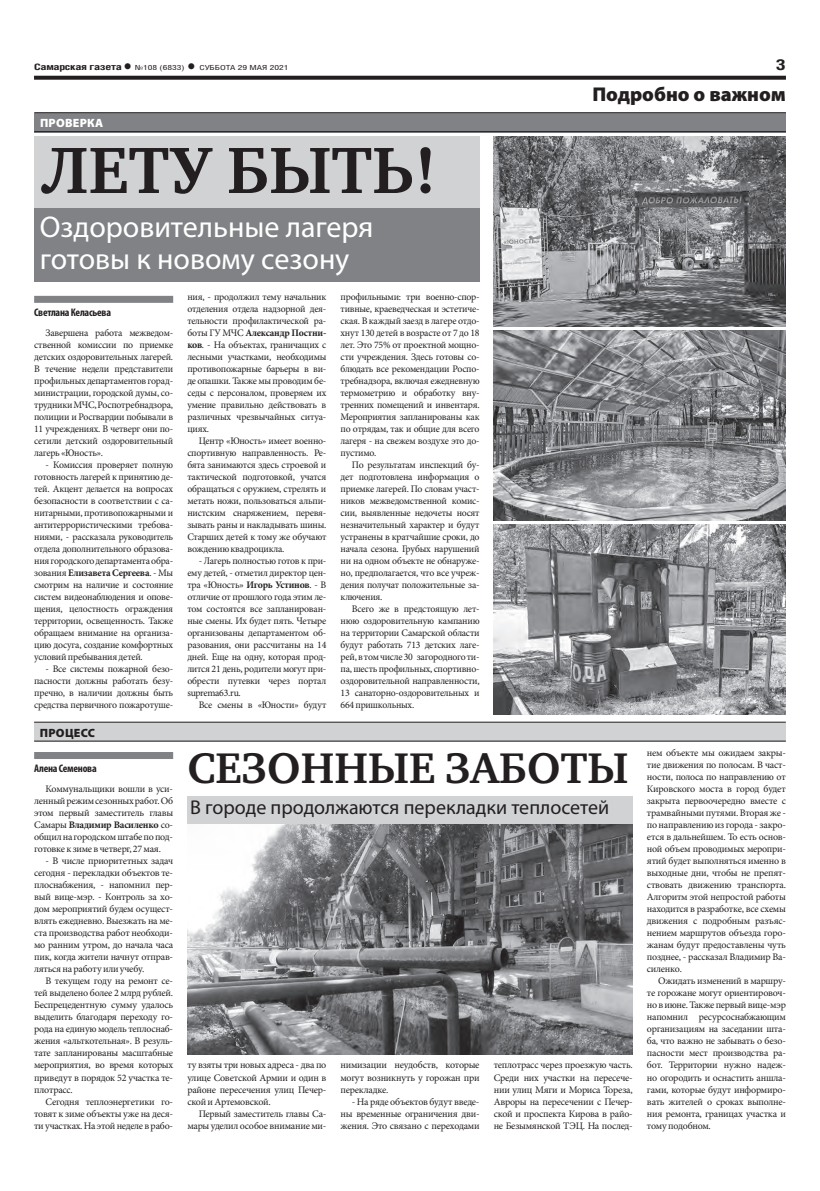
<style>
.page{position:relative;width:820px;height:1191px;background:#fff}
.page>*{position:absolute;margin:0;border:0;box-sizing:border-box;transform-origin:0 0}
.t1{font:700 67px "Charter C";color:#231f20}
.t2{font:700 44px "Charter C";color:#231f20}
.t3{font:30px/32px "Myriad Pro";color:#fff}
.t4{font:20px "Myriad Pro";color:#231f20}
.t5{font:900 20px "Myriad Pro";color:#231f20}
.t6{font:700 15px "Helios Cond";color:#231f20;scale:1.4 1}
.t7{font:900 12px "Myriad Pro";letter-spacing:.02em;color:#fff}
.t8{font:900 12px "Myriad Pro";letter-spacing:.02em;color:#231f20}
.t9{font:700 condensed 11px "Myriad Pro";letter-spacing:-.02em;color:#231f20}
.t10{font:10px/12px "Minion Pro";letter-spacing:-.025em;color:#231f20;text-align:justify}
.t11{font:700 9px "Helios Cond";letter-spacing:-.02em;color:#231f20;scale:1.4 1}
.t12{font:7px "Helios Cond";color:#231f20;scale:1.4 1}
.s1{font-size:16px}
.s2{font-weight:700;font-size:16px}
.s3{font-weight:700}
</style>
<div class="page">
<svg style="left:34px;top:76px;width:751px;height:4px;background:#322f2f"></svg>
<div style="left:34px;top:752px;width:139px;height:7px;background:#808285"></div>
<div style="left:34px;top:113px;width:751px;height:19px;background:#808285"></div>
<hr style="left:34px;top:112px;width:751px;height:1px;background:#231f20">
<hr style="left:34px;top:131px;width:751px;height:1px;background:#231f20">
<div style="left:34px;top:722px;width:751px;height:19px;background:#d1d2d4"></div>
<hr style="left:34px;top:722px;width:751px;height:1px;background:#231f20">
<hr style="left:34px;top:741px;width:751px;height:1px;background:#231f20">
<div style="left:34px;top:136px;width:445px;height:72px;background:#d1d2d4"></div>
<div style="left:187px;top:796px;width:445px;height:28px;background:#d1d2d4"></div>
<div style="left:34px;top:208px;width:445px;height:74px;background:#808285"></div>
<div style="left:34px;top:296px;width:139px;height:7px;background:#808285"></div>
<img style="left:493px;top:136px;width:292px;height:190px">
<img style="left:493px;top:330px;width:292px;height:190px">
<img style="left:493px;top:524px;width:292px;height:190px">
<img style="left:187px;top:824px;width:445px;height:230px">
<p class="t11" style="left:34px;top:61px;width:71px">Самарская газета<span class="s1">•</span></p>
<p class="t12" style="left:135px;top:63px;width:111px">№108 (6833) <span class="s2">•</span> СУББОТА 29 МАЯ 2021</p>
<h3 class="t6" style="left:775px;top:55px;width:9px">3</h3>
<p class="t7" style="left:40px;top:116px;width:65px">ПРОВЕРКА</p>
<h1 class="t1" style="left:43px;top:134px;width:395px">ЛЕТУ БЫТЬ!</h1>
<h3 class="t3" style="left:40px;top:210px;width:335px">Оздоровительные лагеря готовы к новому сезону</h3>
<p class="t9" style="left:34px;top:306px;width:78px">Светлана Келасьева</p>
<p class="t10" style="left:34px;top:327px;width:140px;text-indent:11px">Завершена работа межведом&shy;ственной комиссии по приемке детских оздоровительных лагерей.<br>В течение недели представители профильных департаментов горад&shy;министрации, городской думы, со&shy;трудники МЧС, Роспотребнадзора, полиции и Росгвардии побывали в 11 учреждениях. В четверг они по&shy;сетили детский оздоровительный лагерь «Юность».</p>
<p class="t10" style="left:34px;top:459px;width:140px;text-indent:11px">- Комиссия проверяет полную готовность лагерей к принятию де&shy;тей. Акцент делается на вопросах безопасности в соответствии с са&shy;нитарными, противопожарными и антитеррористическими требова&shy;ниями, - рассказала руководитель отдела дополнительного образова&shy;ния городского департамента обра&shy;зования <span class="s3">Елизавета Сергеева</span>. - Мы смотрим на наличие и состояние систем видеонаблюдения и опове&shy;щения, целостность ограждения территории, освещенность. Также обращаем внимание на организа&shy;цию досуга, создание комфортных условий пребывания детей.</p>
<p class="t10" style="left:34px;top:663px;width:140px;text-indent:11px">- Все системы пожарной безо&shy;пасности должны работать безу&shy;пречно, в наличии должны быть средства первичного пожаротуше-</p>
<p class="t10" style="left:340px;top:291px;width:140px">профильными: три военно-спор&shy;тивные, краеведческая и эстетиче&shy;ская. В каждый заезд в лагере отдо&shy;хнут 130 детей в возрасте от 7 до 18 лет. Это 75% от проектной мощно&shy;сти учреждения. Здесь готовы со&shy;блюдать все рекомендации Роспо&shy;требнадзора, включая ежедневную термометрию и обработку вну&shy;тренних помещений и инвентаря.<br>Мероприятия запланированы как по отрядам, так и общие для всего лагеря - на свежем воздухе это до&shy;пустимо.</p>
<p class="t10" style="left:340px;top:459px;width:140px;text-indent:11px">По результатам инспекций бу&shy;дет подготовлена информация о приемке лагерей. По словам участ&shy;ников межведомственной комис&shy;сии, выявленные недочеты носят незначительный характер и будут устранены в кратчайшие сроки, до начала сезона. Грубых нарушений ни на одном объекте не обнаруже&shy;но, предполагается, что все учреж&shy;дения получат положительные за&shy;ключения.</p>
<p class="t10" style="left:340px;top:603px;width:140px;text-indent:11px">Всего же в предстоящую лет&shy;нюю оздоровительную кампанию на территории Самарской области будут работать 713 детских лаге&shy;рей, в том числе 30 загородного ти&shy;па, шесть профильных, спортивно&shy;оздоровительной направленности, 13 санаторно-оздоровительных и 664 пришкольных.</p>
<p class="t10" style="left:187px;top:291px;width:140px">ния, - продолжил тему начальник отделения отдела надзорной дея&shy;тельности профилактической ра&shy;боты ГУ МЧС <span class="s3">Александр Постни&shy;ков</span>. - На объектах, граничащих с лесными участками, необходимы противопожарные барьеры в ви&shy;де опашки. Также мы проводим бе&shy;седы с персоналом, проверяем их умение правильно действовать в различных чрезвычайных ситуа&shy;циях.</p>
<p class="t10" style="left:187px;top:435px;width:140px;text-indent:11px">Центр «Юность» имеет военно&shy;спортивную направленность. Ре&shy;бята занимаются здесь строевой и тактической подготовкой, учатся обращаться с оружием, стрелять и метать ножи, пользоваться альпи&shy;нистским снаряжением, перевя&shy;зывать раны и накладывать шины.<br>Старших детей к тому же обучают вождению квадроцикла.</p>
<p class="t10" style="left:187px;top:555px;width:140px;text-indent:11px">- Лагерь полностью готов к при&shy;ему детей, - отметил директор цен&shy;тра «Юность» <span class="s3">Игорь Устинов</span>. - В отличие от прошлого года этим ле&shy;том состоятся все запланирован&shy;ные смены. Их будет пять. Четыре организованы департаментом об&shy;разования, они рассчитаны на 14 дней. Еще на одну, которая прод&shy;лится 21 день, родители могут при&shy;обрести путевки через портал suprema63.ru.</p>
<p class="t10" style="left:199px;top:699px;width:129px">Все смены в «Юности» будут</p>
<p class="t8" style="left:40px;top:725px;width:57px">ПРОЦЕСС</p>
<h3 class="t5" style="left:592px;top:83px;width:195px">Подробно о важном</h3>
<p class="t9" style="left:34px;top:762px;width:64px">Алена Семенова</p>
<p class="t10" style="left:34px;top:783px;width:140px;text-indent:11px">Коммунальщики вошли в уси&shy;ленный режим сезонных работ. Об этом первый заместитель главы Самары <span class="s3">Владимир Василенко</span> со&shy;общил на городском штабе по под&shy;готовке к зиме в четверг, 27 мая.</p>
<p class="t10" style="left:34px;top:855px;width:140px;text-indent:11px">- В числе приоритетных задач сегодня - перекладки объектов те&shy;плоснабжения, - напомнил пер&shy;вый вице-мэр. - Контроль за хо&shy;дом мероприятий будем осущест&shy;влять ежедневно. Выезжать на ме&shy;ста производства работ необходи&shy;мо ранним утром, до начала часа пик, когда жители начнут отправ&shy;ляться на работу или учебу.</p>
<p class="t10" style="left:34px;top:975px;width:140px;text-indent:11px">В текущем году на ремонт се&shy;тей выделено более 2 млрд рублей.<br>Беспрецедентную сумму удалось выделить благодаря переходу го&shy;рода на единую модель теплоснаб&shy;жения «альткотельная». В резуль&shy;тате запланированы масштабные мероприятия, во время которых приведут в порядок 52 участка те&shy;плотрасс.</p>
<p class="t10" style="left:34px;top:1095px;width:140px;text-indent:11px">Сегодня теплоэнергетики го&shy;товят к зиме объекты уже на деся&shy;ти участках. На этой неделе в рабо-</p>
<h2 class="t2" style="left:187px;top:743px;width:442px">СЕЗОННЫЕ ЗАБОТЫ</h2>
<h3 class="t4" style="left:190px;top:795px;width:420px">В городе продолжаются перекладки теплосетей</h3>
<p class="t10" style="left:187px;top:1059px;width:140px">ту взяты три новых адреса - два по улице Советской Армии и один в районе пересечения улиц Печер&shy;ской и Артемовской.</p>
<p class="t10" style="left:187px;top:1107px;width:140px;text-align:right">Первый заместитель главы Са&shy;мары уделил особое внимание ми-</p>
<p class="t10" style="left:340px;top:1059px;width:140px">нимизации неудобств, которые могут возникнуть у горожан при перекладке.</p>
<p class="t10" style="left:340px;top:1095px;width:140px;text-indent:11px">- На ряде объектов будут введе&shy;ны временные ограничения дви&shy;жения. Это связано с переходами</p>
<p class="t10" style="left:493px;top:1059px;width:140px">теплотрасс через проезжую часть.<br>Среди них участки на пересече&shy;нии улиц Мяги и Мориса Тореза, Авроры на пересечении с Печер&shy;ской и проспекта Кирова в райо&shy;не Безымянской ТЭЦ. На послед-</p>
<p class="t10" style="left:646px;top:747px;width:140px">нем объекте мы ожидаем закры&shy;тие движения по полосам. В част&shy;ности, полоса по направлению от Кировского моста в город будет закрыта первоочередно вместе с трамвайными путями. Вторая же - по направлению из города - закро&shy;ется в дальнейшем. То есть основ&shy;ной объем проводимых меропри&shy;ятий будет выполняться именно в выходные дни, чтобы не препят&shy;ствовать движению транспорта.<br>Алгоритм этой непростой работы находится в разработке, все схемы движения с подробным разъяс&shy;нением маршрутов объезда горо&shy;жанам будут предоставлены чуть позднее, - рассказал Владимир Ва&shy;силенко.</p>
<p class="t10" style="left:646px;top:975px;width:140px;text-indent:11px">Ожидать изменений в маршру&shy;те горожане могут ориентировоч&shy;но в июне. Также первый вице-мэр напомнил ресурсоснабжающим организациям на заседании шта&shy;ба, что важно не забывать о безо&shy;пасности мест производства ра&shy;бот. Территории нужно надеж&shy;но огородить и оснастить аншла&shy;гами, которые будут информиро&shy;вать жителей о сроках выполне&shy;ния ремонта, границах участка и тому подобном.</p>
</div>
